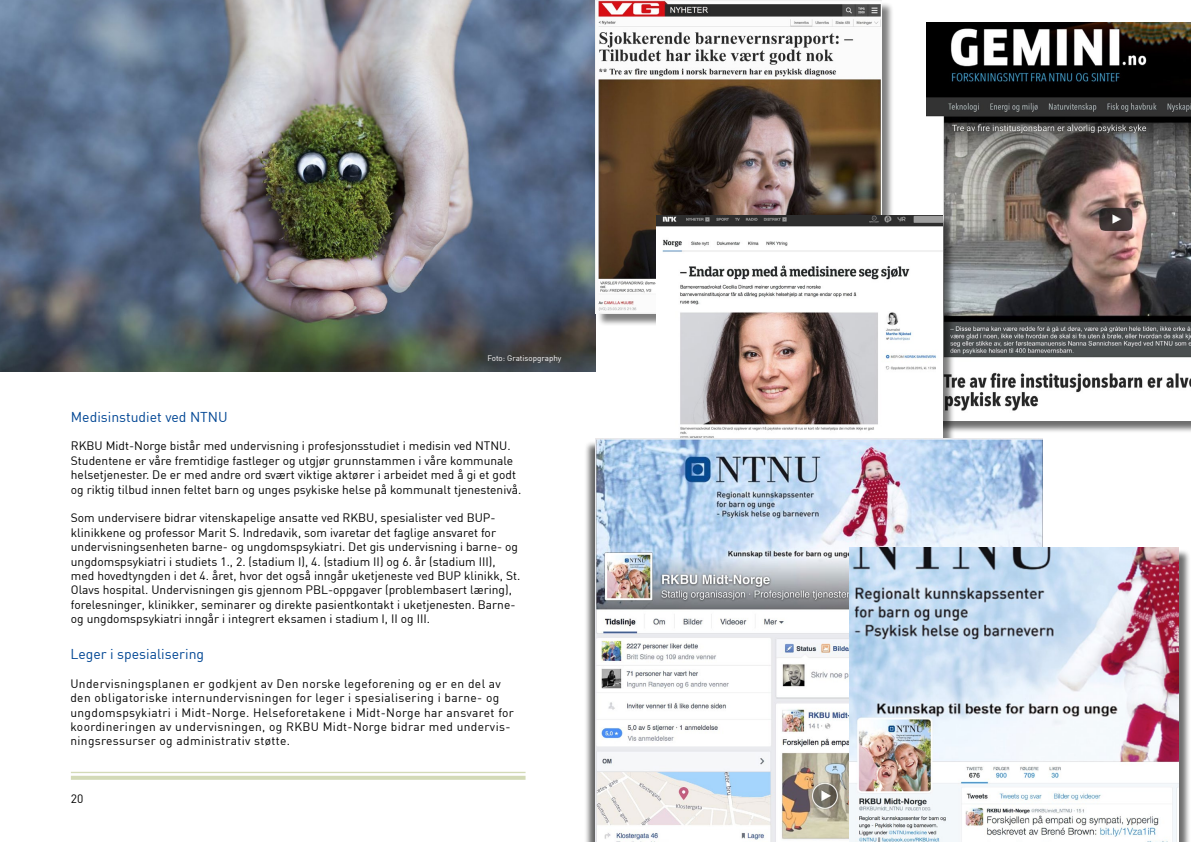
<style>
.page{position:relative;width:1191px;height:842px;background:#fff}
.page>*{position:absolute;margin:0;border:0;box-sizing:border-box;transform-origin:0 0}
.t1{font:14px "DIN";color:#014694}
.t2{font:12px/14.4px "DIN";color:#000}
.t3{font:12px/14.4px "DIN";letter-spacing:.03em;color:#000}
.t4{font:8px "DIN";color:#fff}
</style>
<div class="page">
<svg style="left:71px;top:776px;width:454px;height:4px;background:#d5dbba"></svg>
<hr style="left:71px;top:772px;width:454px;height:1px;background:#d3dab7">
<img style="left:0;top:0;width:595px;height:371px">
<div style="left:927px;top:24px;width:264px;height:410px;background:#000;opacity:.57"></div>
<img style="left:926px;top:23px;width:265px;height:398px">
<div style="left:596px;top:2px;width:297px;height:324px;background:#000;opacity:.5"></div>
<img style="left:595px;top:1px;width:286px;height:312px">
<div style="left:658px;top:216px;width:297px;height:324px;background:#000;opacity:.5"></div>
<img style="left:657px;top:215px;width:285px;height:224px">
<div style="left:584px;top:441px;width:458px;height:401px;background:#000;opacity:.6"></div>
<img style="left:595px;top:439px;width:447px;height:403px">
<div style="left:851px;top:549px;width:339px;height:293px;background:#000;opacity:.57"></div>
<img style="left:850px;top:548px;width:328px;height:294px">
<p class="t4" style="left:487px;top:353px;width:75px">Foto: Gratisopgraphy</p>
<p class="t1" style="left:71px;top:408px;width:158px">Medisinstudiet ved NTNU</p>
<p class="t2" style="left:71px;top:439px;width:452px">RKBU Midt-Norge bistår med undervisning i profesjonsstudiet i medisin ved NTNU.<br>Studentene er våre fremtidige fastleger og utgjør grunnstammen i våre kommunale helsetjenester. De er med andre ord svært viktige aktører i arbeidet med å gi et godt og riktig tilbud innen feltet barn og unges psykiske helse på kommunalt tjenestenivå.</p>
<p class="t2" style="left:71px;top:511px;width:451px">Som undervisere bidrar vitenskapelige ansatte ved RKBU, spesialister ved BUP&shy;klinikkene og professor Marit S. Indredavik, som ivaretar det faglige ansvaret for undervisningsenheten barne- og ungdomspsykiatri. Det gis undervisning i barne- og ungdomspsykiatri i studiets 1., 2. (stadium I), 4. (stadium II) og 6. år (stadium III), med hovedtyngden i det 4. året, hvor det også inngår uketjeneste ved BUP klinikk, St.<br>Olavs hospital. Undervisningen gis gjennom PBL-oppgaver (problembasert læring), forelesninger, klinikker, seminarer og direkte pasientkontakt i uketjenesten. Barne&shy;og ungdomspsykiatri inngår i integrert eksamen i stadium I, II og III.</p>
<p class="t1" style="left:70px;top:645px;width:135px">Leger i spesialisering</p>
<p class="t3" style="left:70px;top:676px;width:445px">Undervisningsplanen er godkjent av Den norske legeforening og er en del av den obligatoriske internundervisningen for leger i spesialisering i barne- og ungdomspsykiatri i Midt-Norge. Helseforetakene i Midt-Norge har ansvaret for koordineringen av undervisningen, og RKBU Midt-Norge bidrar med undervis&shy;ningsressurser og administrativ støtte.</p>
<p class="t2" style="left:71px;top:791px;width:14px">20</p>
</div>
